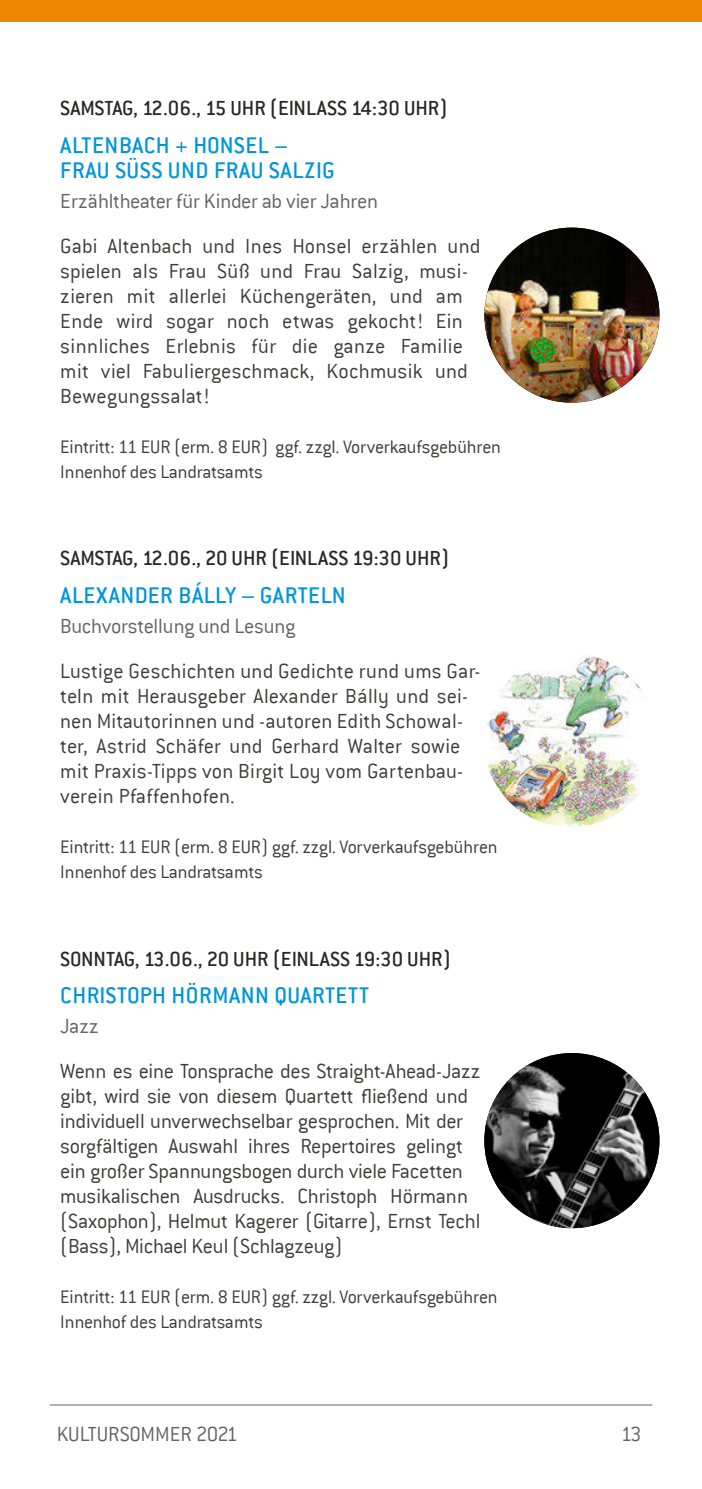
<style>
.page{position:relative;width:702px;height:1489px;background:#fff}
.page>*{position:absolute;margin:0;border:0;box-sizing:border-box;transform-origin:0 0}
.Veranstaltungstitel{font:500 25px "Conduit ITC";letter-spacing:.02em;color:#0095db}
.Fließtext_regular{font:300 22.5px/25px "Conduit ITC";color:#3c3c3b}
.Veranstaltungsdatum{font:500 22.5px "Conduit ITC";color:#282827}
.Veranstaltungsart{font:300 22.5px "Conduit ITC";letter-spacing:-.015em;color:#646363}
.Fließtext_regular-2{font:300 20px "Conduit ITC";letter-spacing:-.015em;color:#3c3c3b}
</style>
<div class="page">
<img style="left:484px;top:228px;width:175px;height:175px;border-radius:88px">
<img style="left:484px;top:1052px;width:175px;height:176px;border-radius:88px">
<img style="left:484px;top:653px;width:173px;height:174px;border-radius:87px">
<hr style="left:50px;top:1404px;width:602px;height:1px;background:#646363">
<div style="left:0;top:0;width:702px;height:21px;background:#f18700"></div>
<p class="Veranstaltungsdatum" style="left:60px;top:95px;width:389px">SAMSTAG, 12.06., 15 UHR (EINLASS 14:30 UHR)</p>
<p class="Veranstaltungstitel" style="left:60px;top:131px;width:229px">ALTENBACH + HONSEL –</p>
<p class="Veranstaltungstitel" style="left:60px;top:156px;width:276px">FRAU SÜSS UND FRAU SALZIG</p>
<p class="Veranstaltungsart" style="left:60px;top:188px;width:319px">Erzähltheater für Kinder ab vier Jahren</p>
<p class="Fließtext_regular" style="left:60px;top:233px;width:421px">Gabi Altenbach und Ines Honsel erzählen und spielen als Frau Süß und Frau Salzig, musi&shy;zieren mit allerlei Küchengeräten, und am Ende wird sogar noch etwas gekocht! Ein sinnliches Erlebnis für die ganze Familie mit viel Fabuliergeschmack, Kochmusik und Bewegungssalat!</p>
<p class="Fließtext_regular-2" style="left:60px;top:435px;width:442px">Eintritt: 11 EUR (erm. 8 EUR) ggf. zzgl. Vorverkaufsgebühren</p>
<p class="Fließtext_regular-2" style="left:60px;top:460px;width:204px">Innenhof des Landratsamts</p>
<p class="Veranstaltungsdatum" style="left:60px;top:545px;width:390px">SAMSTAG, 12.06., 20 UHR (EINLASS 19:30 UHR)</p>
<p class="Veranstaltungstitel" style="left:60px;top:581px;width:287px">ALEXANDER BÁLLY – GARTELN</p>
<p class="Veranstaltungsart" style="left:60px;top:613px;width:237px">Buchvorstellung und Lesung</p>
<p class="Fließtext_regular" style="left:60px;top:658px;width:422px">Lustige Geschichten und Gedichte rund ums Gar&shy;teln mit Herausgeber Alexander Bálly und sei&shy;nen Mitautorinnen und -autoren Edith Schowal&shy;ter, Astrid Schäfer und Gerhard Walter sowie mit Praxis-Tipps von Birgit Loy vom Gartenbau&shy;verein Pfaffenhofen.</p>
<p class="Fließtext_regular-2" style="left:60px;top:835px;width:439px">Eintritt: 11 EUR (erm. 8 EUR) ggf. zzgl. Vorverkaufsgebühren</p>
<p class="Fließtext_regular-2" style="left:60px;top:860px;width:204px">Innenhof des Landratsamts</p>
<p class="Veranstaltungsdatum" style="left:60px;top:945px;width:392px">SONNTAG, 13.06., 20 UHR (EINLASS 19:30 UHR)</p>
<p class="Veranstaltungstitel" style="left:60px;top:981px;width:310px">CHRISTOPH HÖRMANN QUARTETT</p>
<p class="Veranstaltungsart" style="left:60px;top:1013px;width:40px">Jazz</p>
<p class="Fließtext_regular" style="left:60px;top:1058px;width:422px">Wenn es eine Tonsprache des Straight-Ahead-Jazz gibt, wird sie von diesem Quartett fließend und individuell unverwechselbar gesprochen. Mit der sorgfältigen Auswahl ihres Repertoires gelingt ein großer Spannungsbogen durch viele Facetten musikalischen Ausdrucks. Christoph Hörmann (Saxophon), Helmut Kagerer (Gitarre), Ernst Techl (Bass), Michael Keul (Schlagzeug)</p>
<p class="Fließtext_regular-2" style="left:60px;top:1285px;width:439px">Eintritt: 11 EUR (erm. 8 EUR) ggf. zzgl. Vorverkaufsgebühren</p>
<p class="Fließtext_regular-2" style="left:60px;top:1310px;width:204px">Innenhof des Landratsamts</p>
<p class="Veranstaltungsart" style="left:57px;top:1421px;width:183px">KULTURSOMMER 2021</p>
<p class="Veranstaltungsart" style="left:620px;top:1421px;width:22px">13</p>
</div>
